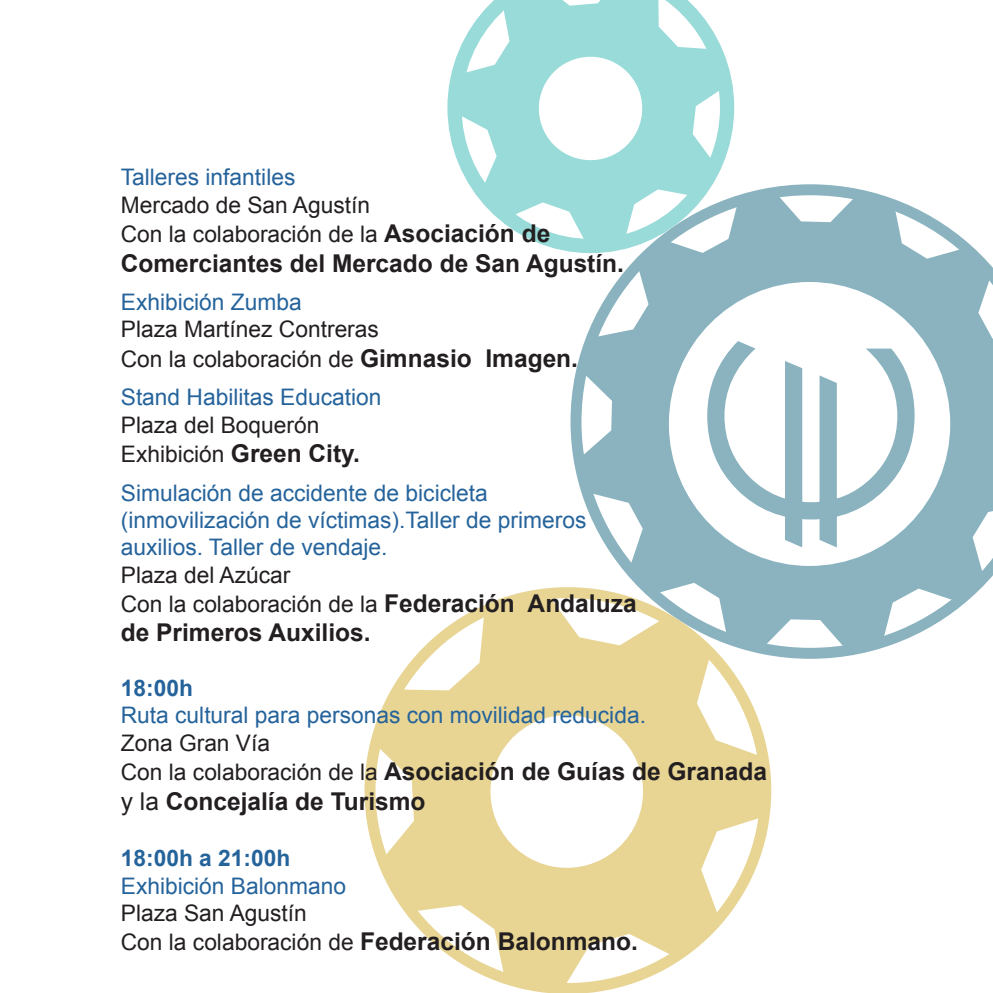
<style>
.page{position:relative;width:993px;height:993px;background:#fff}
.page>*{position:absolute;margin:0;border:0;box-sizing:border-box;transform-origin:0 0}
.t1{font:700 24.5px "Arial";color:#231f20}
.t2{font:22.75px "Arial";color:#231f20}
.t3{font:22.75px "Arial";color:#25639b}
.t4{font:700 22.75px "Arial";color:#25639b}
.s1{font-weight:700;font-size:24.5px}
.s2{font-weight:400;font-size:22.75px}
.s3{font-weight:400}
</style>
<div class="page">
<svg style="left:570px;top:184px;width:301px;height:474px"></svg>
<svg style="left:579px;top:190px;width:413px;height:461px;fill:#8ab3bf"></svg>
<svg style="left:707px;top:341px;width:207px;height:206px"></svg>
<svg style="left:447px;top:59px;width:287px;height:194px"></svg>
<svg style="left:454px;top:0;width:272px;height:244px;fill:#98dbd8"></svg>
<svg style="left:372px;top:593px;width:396px;height:398px;fill:#e8d594"></svg>
<div style="left:364px;top:587px;width:407px;height:405px;border:11px solid #d1ab2a;border-radius:50%"></div>
<p class="t3" style="left:121px;top:162px;width:176px">Talleres infantiles</p>
<p class="t2" style="left:121px;top:190px;width:251px">Mercado de San Agustín</p>
<p class="t2" style="left:121px;top:219px;width:431px">Con la colaboración de la <span class="s1">Asociación de</span></p>
<p class="t1" style="left:121px;top:246px;width:504px">Comerciantes del Mercado de San Agustín.</p>
<p class="t3" style="left:121px;top:287px;width:182px">Exhibición Zumba</p>
<p class="t2" style="left:121px;top:314px;width:259px">Plaza Martínez Contreras</p>
<p class="t2" style="left:121px;top:344px;width:458px">Con la colaboración de <span class="s1">Gimnasio Imagen.</span></p>
<p class="t3" style="left:121px;top:382px;width:262px">Stand Habilitas Education</p>
<p class="t2" style="left:121px;top:409px;width:200px">Plaza del Boquerón</p>
<p class="t2" style="left:121px;top:439px;width:240px">Exhibición <span class="s1">Green City.</span></p>
<p class="t3" style="left:121px;top:477px;width:368px">Simulación de accidente de bicicleta</p>
<p class="t3" style="left:121px;top:505px;width:467px">(inmovilización de víctimas).Taller de primeros</p>
<p class="t3" style="left:121px;top:532px;width:268px">auxilios. Taller de vendaje.</p>
<p class="t2" style="left:121px;top:559px;width:171px">Plaza del Azúcar</p>
<p class="t2" style="left:121px;top:589px;width:517px">Con la colaboración de la <span class="s1">Federación Andaluza</span></p>
<p class="t1" style="left:121px;top:616px;width:251px">de Primeros Auxilios.</p>
<p class="t4" style="left:121px;top:672px;width:74px">18:00h</p>
<p class="t3" style="left:121px;top:700px;width:526px">Ruta cultural para personas con movilidad reducida.</p>
<p class="t2" style="left:121px;top:727px;width:151px">Zona Gran Vía</p>
<p class="t1" style="left:121px;top:755px;width:647px"><span class="s2">Con la colaboración de la</span> Asociación de Guías de Granada</p>
<p class="t1" style="left:121px;top:784px;width:306px"><span class="s3">y la</span> Concejalía de Turismo</p>
<p class="t4" style="left:121px;top:842px;width:171px">18:00h a 21:00h</p>
<p class="t3" style="left:121px;top:870px;width:227px">Exhibición Balonmano</p>
<p class="t2" style="left:121px;top:897px;width:187px">Plaza San Agustín</p>
<p class="t1" style="left:121px;top:925px;width:518px"><span class="s2">Con la colaboración de</span> Federación Balonmano.</p>
</div>
